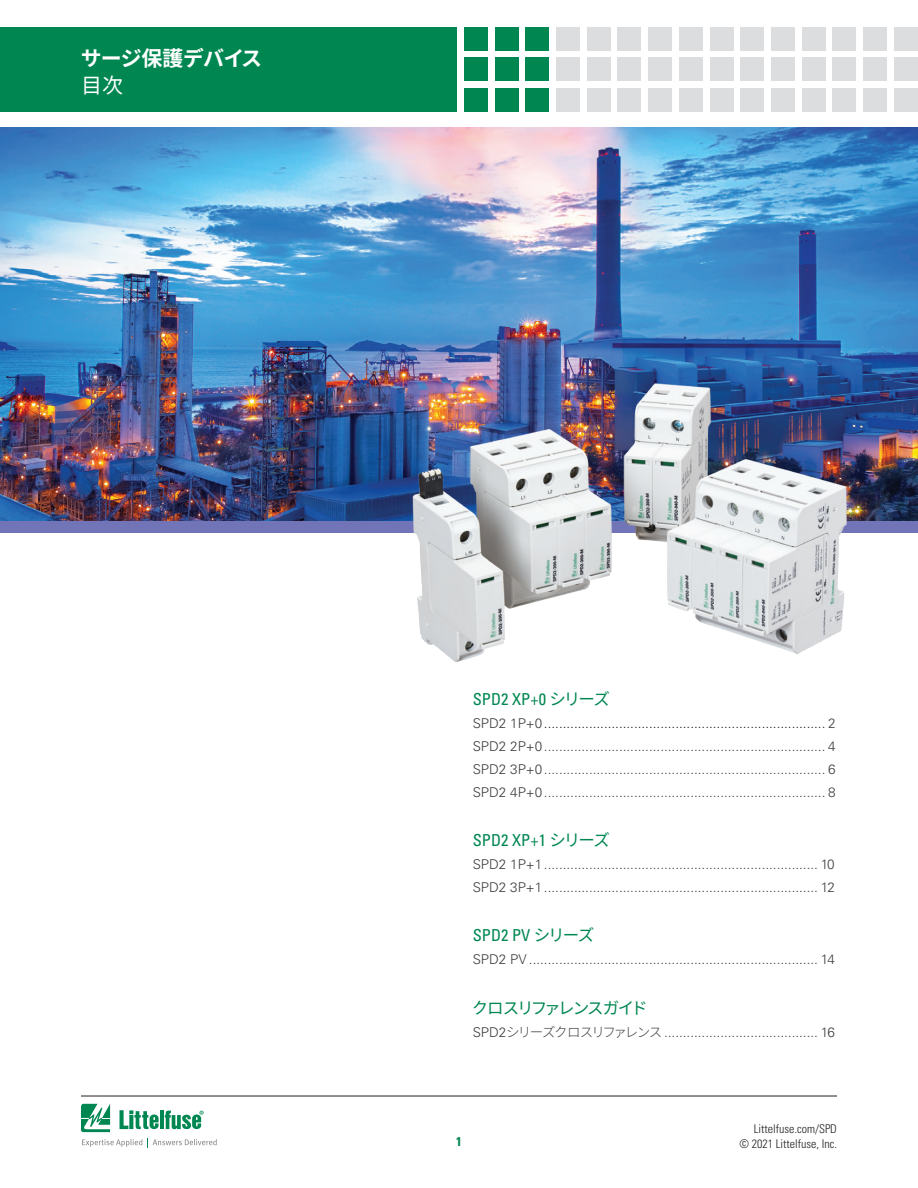
<style>
.page{position:relative;width:918px;height:1188px;background:#fff}
.page>*{position:absolute;margin:0;border:0;box-sizing:border-box;transform-origin:0 0}
.t1{font:700 21px "Noto Sans JP";letter-spacing:-.035em;color:#fff}
.t2{font:21px "Noto Sans JP";color:#fff}
.t3{font:condensed 16.5px "Univers LT Std";color:#008751}
.t4{font:16.5px "Noto Sans JP";letter-spacing:-.125em;color:#008751}
.t5{font:300 13.5px/23px "Univers LT Std";color:#3e3e3f;text-align:justify}
.t6{font:700 condensed 12.75px "Univers LT Std";color:#008751}
.t7{font:300 condensed 12px "Univers LT Std";color:#231f20}
.s1{font-family:"Noto Sans JP";font-stretch:normal}
.s2{color:#231f20}
.s3{font-family:"Noto Sans JP"}
</style>
<div class="page">
<hr style="left:81px;top:1096px;width:756px;height:1px;background:#231f20">
<div style="left:0;top:27px;width:457px;height:85px;background:#008751"></div>
<div style="left:464px;top:27px;width:24px;height:23px;background:#008751"></div>
<div style="left:464px;top:58px;width:24px;height:23px;background:#008751"></div>
<div style="left:464px;top:88px;width:24px;height:24px;background:#008751"></div>
<div style="left:495px;top:27px;width:23px;height:23px;background:#008751"></div>
<div style="left:495px;top:58px;width:23px;height:23px;background:#008751"></div>
<div style="left:495px;top:88px;width:23px;height:24px;background:#008751"></div>
<div style="left:526px;top:27px;width:23px;height:23px;background:#008751"></div>
<div style="left:526px;top:58px;width:23px;height:23px;background:#008751"></div>
<div style="left:526px;top:88px;width:23px;height:24px;background:#008751"></div>
<div style="left:556px;top:27px;width:24px;height:23px;background:#dcdddf"></div>
<div style="left:556px;top:58px;width:24px;height:23px;background:#dcdddf"></div>
<div style="left:556px;top:88px;width:24px;height:24px;background:#dcdddf"></div>
<div style="left:587px;top:27px;width:23px;height:23px;background:#dcdddf"></div>
<div style="left:587px;top:58px;width:23px;height:23px;background:#dcdddf"></div>
<div style="left:587px;top:88px;width:23px;height:24px;background:#dcdddf"></div>
<div style="left:618px;top:27px;width:23px;height:23px;background:#dcdddf"></div>
<div style="left:618px;top:58px;width:23px;height:23px;background:#dcdddf"></div>
<div style="left:618px;top:88px;width:23px;height:24px;background:#dcdddf"></div>
<div style="left:648px;top:27px;width:24px;height:23px;background:#dcdddf"></div>
<div style="left:648px;top:58px;width:24px;height:23px;background:#dcdddf"></div>
<div style="left:648px;top:88px;width:24px;height:24px;background:#dcdddf"></div>
<div style="left:679px;top:27px;width:24px;height:23px;background:#dcdddf"></div>
<div style="left:679px;top:58px;width:24px;height:23px;background:#dcdddf"></div>
<div style="left:679px;top:88px;width:24px;height:24px;background:#dcdddf"></div>
<div style="left:710px;top:27px;width:23px;height:23px;background:#dcdddf"></div>
<div style="left:710px;top:58px;width:23px;height:23px;background:#dcdddf"></div>
<div style="left:710px;top:88px;width:23px;height:24px;background:#dcdddf"></div>
<div style="left:741px;top:27px;width:23px;height:23px;background:#dcdddf"></div>
<div style="left:741px;top:58px;width:23px;height:23px;background:#dcdddf"></div>
<div style="left:741px;top:88px;width:23px;height:24px;background:#dcdddf"></div>
<div style="left:771px;top:27px;width:24px;height:23px;background:#dcdddf"></div>
<div style="left:771px;top:58px;width:24px;height:23px;background:#dcdddf"></div>
<div style="left:771px;top:88px;width:24px;height:24px;background:#dcdddf"></div>
<div style="left:833px;top:27px;width:23px;height:23px;background:#dcdddf"></div>
<div style="left:833px;top:58px;width:23px;height:23px;background:#dcdddf"></div>
<div style="left:833px;top:88px;width:23px;height:24px;background:#dcdddf"></div>
<div style="left:802px;top:27px;width:24px;height:23px;background:#dcdddf"></div>
<div style="left:802px;top:58px;width:24px;height:23px;background:#dcdddf"></div>
<div style="left:802px;top:88px;width:24px;height:24px;background:#dcdddf"></div>
<div style="left:863px;top:27px;width:24px;height:23px;background:#dcdddf"></div>
<div style="left:863px;top:58px;width:24px;height:23px;background:#dcdddf"></div>
<div style="left:863px;top:88px;width:24px;height:24px;background:#dcdddf"></div>
<div style="left:894px;top:27px;width:24px;height:23px;background:#dcdddf"></div>
<div style="left:894px;top:58px;width:24px;height:23px;background:#dcdddf"></div>
<div style="left:894px;top:88px;width:24px;height:24px;background:#dcdddf"></div>
<svg style="left:81px;top:1104px;width:29px;height:28px"></svg>
<hr style="left:160px;top:1111px;width:4px;height:18px;background:#008751">
<svg style="left:165px;top:1111px;width:39px;height:18px"></svg>
<svg style="left:120px;top:1110px;width:39px;height:19px"></svg>
<svg style="left:82px;top:1139px;width:60px;height:8px"></svg>
<svg style="left:152px;top:1139px;width:65px;height:7px"></svg>
<img style="left:0;top:127px;width:918px;height:394px">
<div style="left:0;top:521px;width:918px;height:12px;background:#7174b7"></div>
<img style="left:355px;top:361px;width:534px;height:301px">
<h1 class="t1" style="left:81px;top:46px;width:183px">サージ保護デバイス</h1>
<h1 class="t2" style="left:81px;top:73px;width:43px">目次</h1>
<p class="t3" style="left:473px;top:688px;width:139px">SPD2 XP+0 <span class="s1">シリーズ</span></p>
<p class="t5" style="left:473px;top:711px;width:365px">SPD2 1P+0<span class="s2">...........................................................................</span> 2<br>SPD2 2P+0........................................................................... 4<br>SPD2 3P+0........................................................................... 6<br>SPD2 4P+0........................................................................... 8</p>
<p class="t3" style="left:473px;top:830px;width:139px">SPD2 XP+1 <span class="s1">シリーズ</span></p>
<p class="t5" style="left:473px;top:853px;width:364px">SPD2 1P+1......................................................................... 10<br>SPD2 3P+1......................................................................... 12</p>
<p class="t3" style="left:473px;top:925px;width:123px">SPD2 PV <span class="s1">シリーズ</span></p>
<p class="t5" style="left:473px;top:948px;width:364px">SPD2 PV ............................................................................. 14</p>
<p class="t4" style="left:472px;top:999px;width:177px">クロスリファレンスガイド</p>
<p class="t5" style="left:473px;top:1021px;width:364px">SPD2<span class="s3">シリーズクロスリファレンス</span>......................................... 16</p>
<p class="t7" style="left:754px;top:1122px;width:85px">Littelfuse.com/SPD</p>
<p class="t6" style="left:456px;top:1134px;width:7px">1</p>
<p class="t7" style="left:739px;top:1136px;width:99px">© 2021 Littelfuse, Inc.</p>
</div>
